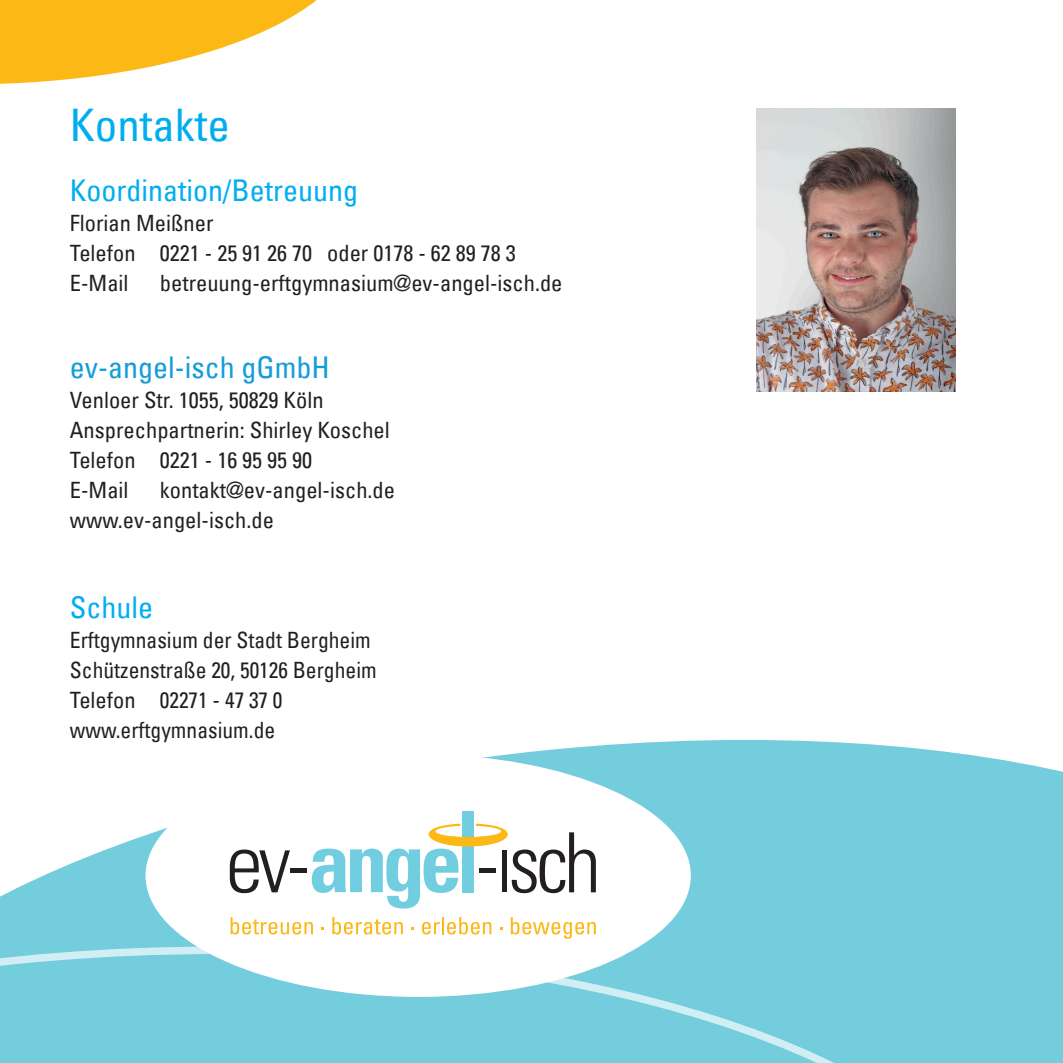
<style>
.page{position:relative;width:1063px;height:1063px;background:#fff}
.page>*{position:absolute;margin:0;border:0;box-sizing:border-box;transform-origin:0 0}
.t1{font:condensed 45px "Univers Com 57";color:#00aeef}
.t2{font:condensed 30px "Univers Com 57";color:#00aeef}
.t3{font:condensed 30px "Univers Com 57";color:#149dd9}
.t4{font:condensed 22.5px/30px "Univers Com 57";color:#231f20}
.t5{font:condensed 22.5px/30px "Univers Com 57";color:#231f20;scale:.96 1}
</style>
<div class="page">
<svg style="left:0;top:740px;width:1063px;height:323px;fill:#73cddc"></svg>
<svg style="left:0;top:0;width:317px;height:84px"></svg>
<img style="left:757px;top:108px;width:198px;height:284px">
<div style="left:146px;top:754px;width:545px;height:243px;background:#fff;border-radius:50%"></div>
<div style="left:462px;top:811px;width:12px;height:22px;background:#71cee1"></div>
<svg style="left:230px;top:850px;width:60px;height:43px"></svg>
<div style="left:290px;top:868px;width:17px;height:5px;background:#231f20"></div>
<svg style="left:312px;top:824px;width:284px;height:85px"></svg>
<svg style="left:231px;top:917px;width:82px;height:17px"></svg>
<svg style="left:332px;top:917px;width:71px;height:17px"></svg>
<svg style="left:422px;top:917px;width:69px;height:17px"></svg>
<svg style="left:511px;top:917px;width:85px;height:22px"></svg>
<svg style="left:0;top:947px;width:1003px;height:116px;background:#88d4e1"></svg>
<h1 class="t1" style="left:70px;top:96px;width:162px">Kontakte</h1>
<h2 class="t2" style="left:70px;top:171px;width:290px">Koordination/Betreuung</h2>
<p class="t4" style="left:70px;top:207px;width:447px">Florian Meißner<br>Telefon 0221 - 25 91 26 70 oder 0178 - 62 89 78 3<br>E-Mail</p>
<p class="t4" style="left:160px;top:267px;width:404px">betreuung-erftgymnasium@ev-angel-isch.de</p>
<h2 class="t3" style="left:70px;top:348px;width:261px">ev-angel-isch gGmbH</h2>
<p class="t4" style="left:70px;top:384px;width:321px">Venloer Str. 1055, 50829 Köln<br>Ansprechpartnerin: Shirley Koschel<br>Telefon 0221 - 16 95 95 90<br>E-Mail</p>
<p class="t4" style="left:70px;top:474px;width:327px;text-indent:90px">kontakt@ev-angel-isch.de www.ev-angel-isch.de</p>
<h2 class="t2" style="left:70px;top:588px;width:85px">Schule</h2>
<p class="t5" style="left:70px;top:624px;width:321px">Erftgymnasium der Stadt Bergheim<br>Schützenstraße 20, 50126 Bergheim<br>Telefon 02271 - 47 37 0 www.erftgymnasium.de</p>
</div>
